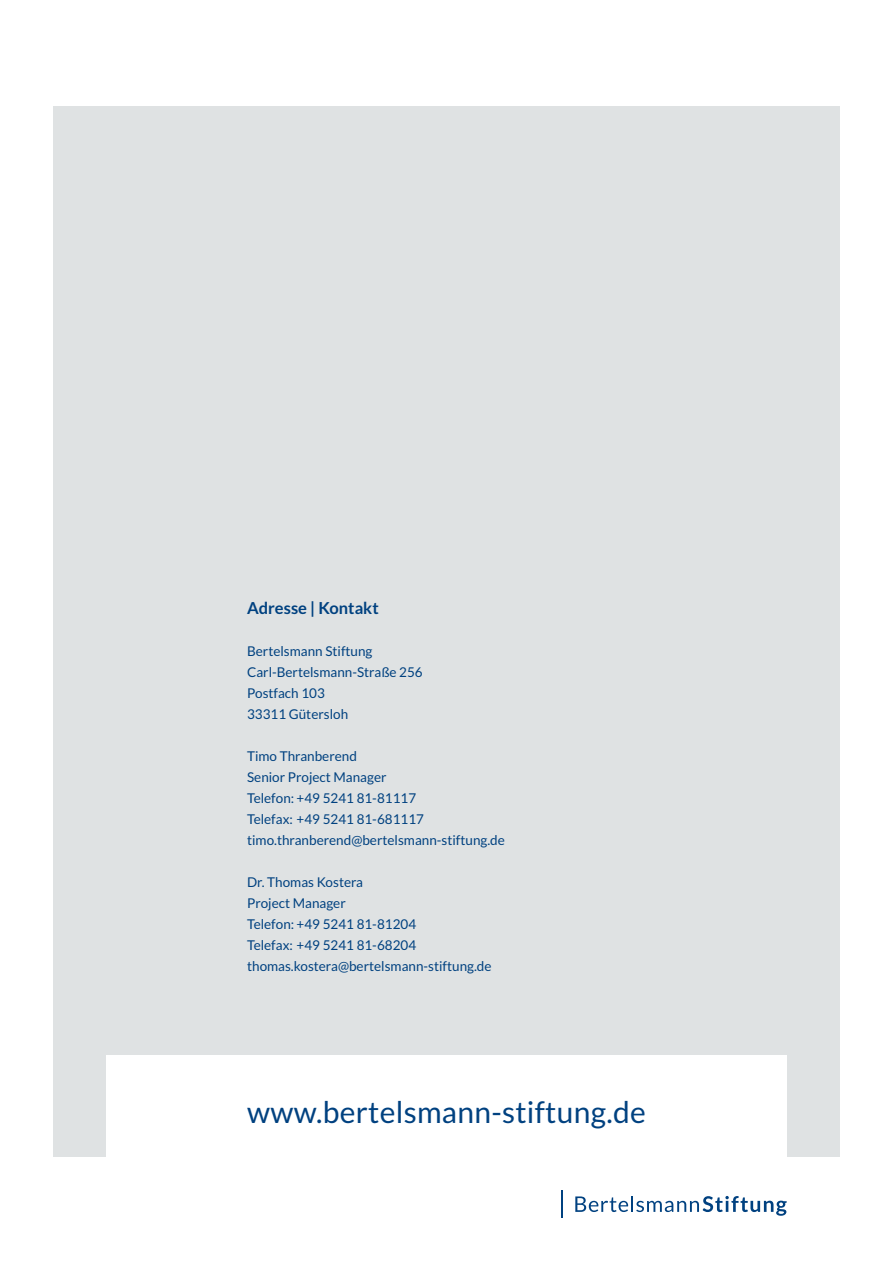
<style>
.page{position:relative;width:893px;height:1263px;background:#fff}
.page>*{position:absolute;margin:0;border:0;box-sizing:border-box;transform-origin:0 0}
.t1{font:30px "Lato";letter-spacing:.01em;color:#004180}
.t2{font:700 16.5px "Lato";color:#004180}
.t3{font:13.5px/21px "Lato";color:#004180}
</style>
<div class="page">
<div style="left:53px;top:106px;width:787px;height:1051px;background:#dfe2e3"></div>
<div style="left:106px;top:1056px;width:681px;height:207px;background:#fff"></div>
<svg style="left:575px;top:1196px;width:212px;height:20px"></svg>
<hr style="left:561px;top:1190px;width:2px;height:28px;background:#004180">
<p class="t2" style="left:247px;top:598px;width:133px">Adresse | Kontakt</p>
<p class="t3" style="left:247px;top:640px;width:177px">Bertelsmann Stiftung<br>Carl-Bertelsmann-Straße 256<br>Postfach 103<br>33311 Gütersloh</p>
<p class="t3" style="left:247px;top:745px;width:259px">Timo Thranberend<br>Senior Project Manager<br>Telefon: +49 5241 81-81117<br>Telefax: +49 5241 81-681117 timo.thranberend@bertelsmann-stiftung.de</p>
<p class="t3" style="left:247px;top:871px;width:246px">Dr. Thomas Kostera<br>Project Manager<br>Telefon: +49 5241 81-81204<br>Telefax: +49 5241 81-68204 thomas.kostera@bertelsmann-stiftung.de</p>
<h1 class="t1" style="left:247px;top:1095px;width:400px">www.bertelsmann-stiftung.de</h1>
</div>
